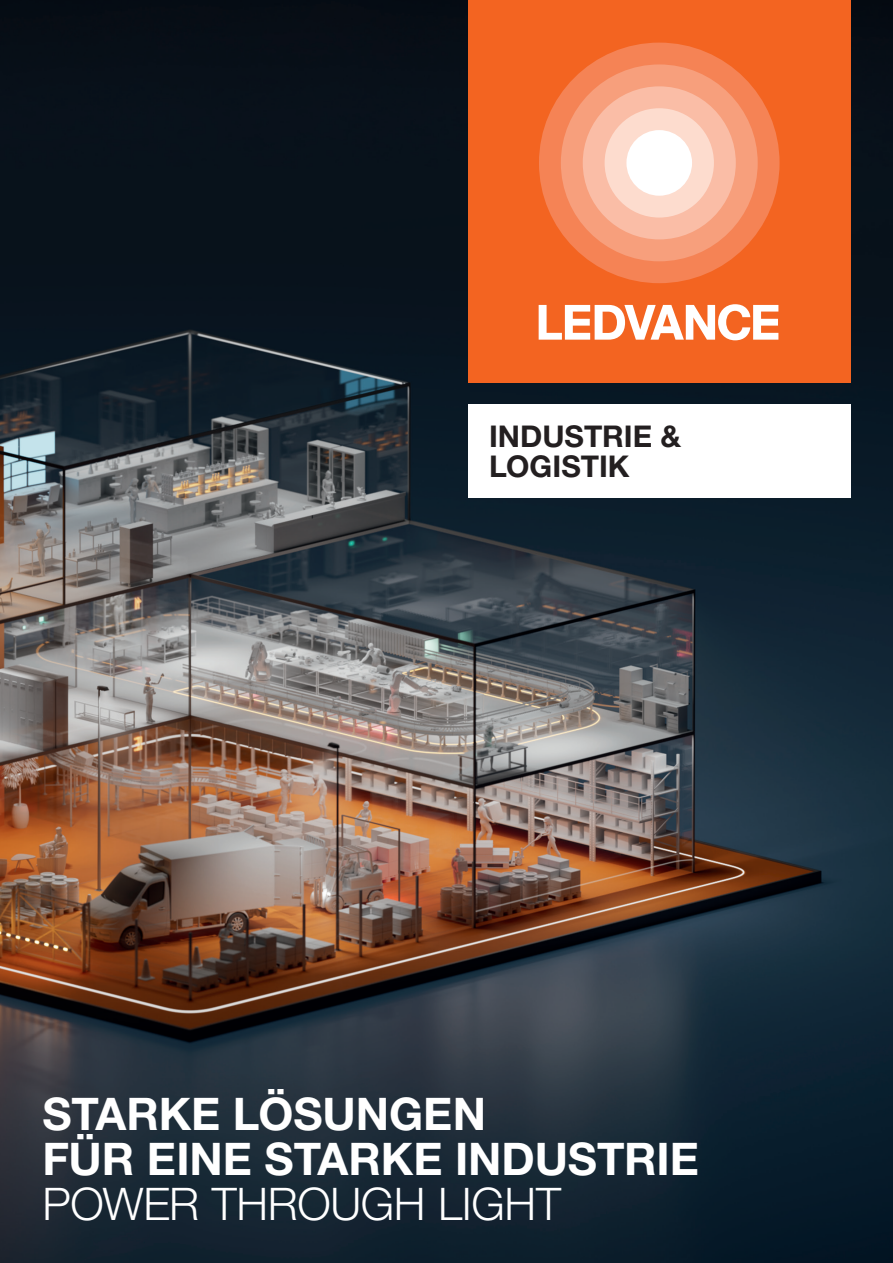
<style>
.page{position:relative;width:893px;height:1263px;background:#fff}
.page>*{position:absolute;margin:0;border:0;box-sizing:border-box;transform-origin:0 0}
.t1{font:700 45px "Helvetica Neue LT Std";color:#fff}
.t2{font:300 45px "Helvetica Neue LT Std";letter-spacing:-.01em;color:#fff}
.t3{font:700 30px "Helvetica Neue LT Std";color:#231f20}
</style>
<div class="page">
<img style="left:0;top:0;width:893px;height:1263px">
<div style="left:468px;top:0;width:382px;height:383px;background:#f36421"></div>
<svg style="left:539px;top:304px;width:239px;height:36px"></svg>
<div style="left:539px;top:43px;width:241px;height:240px;background:#f58355;border-radius:50%"></div>
<div style="left:561px;top:64px;width:197px;height:197px;background:#f79f7c;border-radius:50%"></div>
<div style="left:583px;top:86px;width:153px;height:153px;background:#fabda6;border-radius:50%"></div>
<div style="left:605px;top:108px;width:109px;height:110px;background:#fddcce;border-radius:50%"></div>
<div style="left:626px;top:130px;width:66px;height:66px;background:#fff;border-radius:50%"></div>
<div style="left:468px;top:404px;width:382px;height:94px;background:#fff"></div>
<p class="t3" style="left:489px;top:417px;width:194px">INDUSTRIE &amp;</p>
<p class="t3" style="left:489px;top:447px;width:142px">LOGISTIK</p>
<p class="t1" style="left:43px;top:1086px;width:445px">STARKE LÖSUNGEN</p>
<p class="t1" style="left:43px;top:1131px;width:658px">FÜR EINE STARKE INDUSTRIE</p>
<p class="t2" style="left:43px;top:1177px;width:520px">POWER THROUGH LIGHT</p>
</div>
